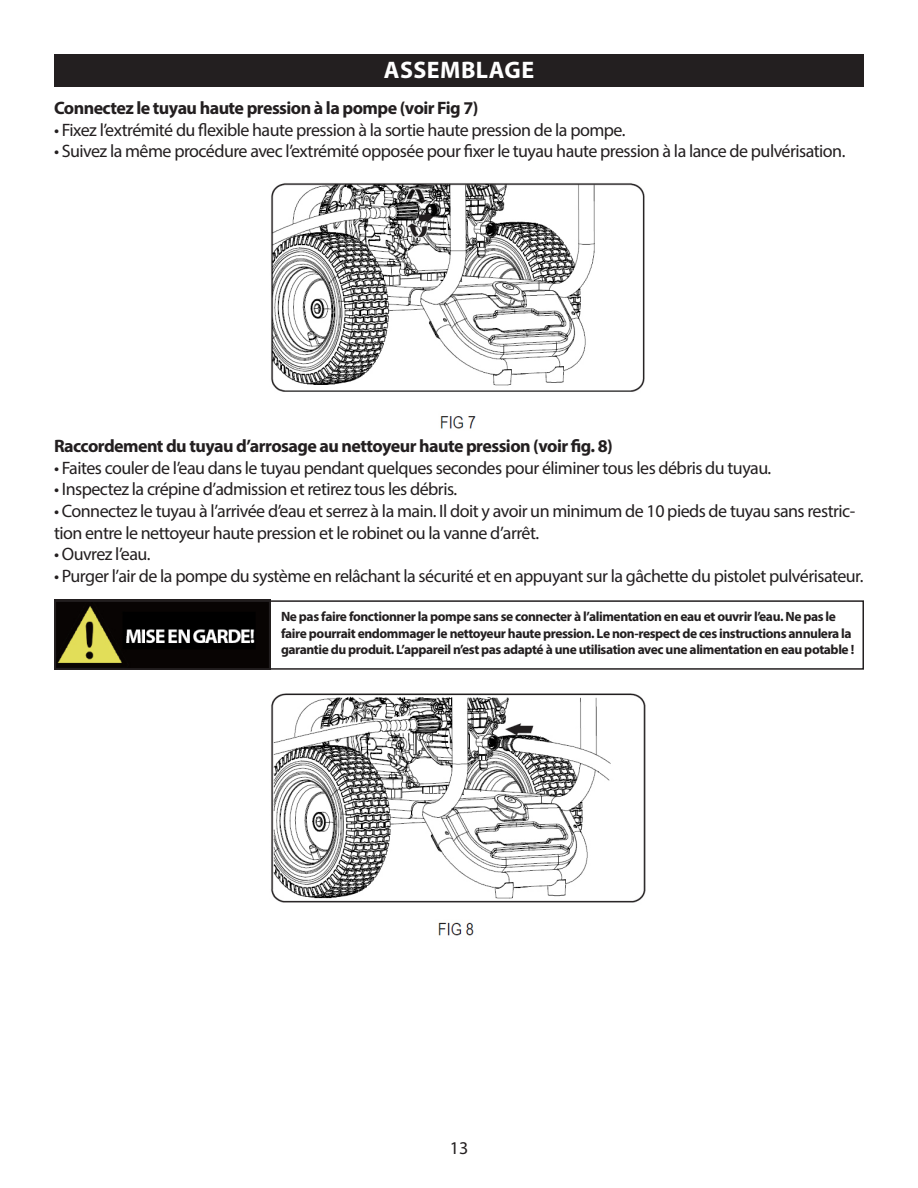
<style>
.page{position:relative;width:918px;height:1188px;background:#fff}
.page>*{position:absolute;margin:0;border:0;box-sizing:border-box;transform-origin:0 0}
.t1{font:700 24px "Myriad Pro";letter-spacing:.02em;color:#fff}
.t2{font:18px/21.6px "Myriad Pro";letter-spacing:-.03em;color:#231f20}
.t3{font:700 18px "Myriad Pro";letter-spacing:-.03em;color:#231f20}
.t4{font:700 13.5px/16.2px "Myriad Pro";letter-spacing:-.03em;color:#231f20}
</style>
<div class="page">
<div style="left:54px;top:54px;width:810px;height:33px;background:#231f20"></div>
<img style="left:57px;top:603px;width:213px;height:64px">
<div style="left:54px;top:600px;width:810px;height:70px;border:2px solid #231f20"></div>
<img style="left:271px;top:183px;width:374px;height:246px">
<img style="left:271px;top:693px;width:375px;height:243px">
<p class="t1" style="left:384px;top:55px;width:152px">ASSEMBLAGE</p>
<p class="t3" style="left:54px;top:96px;width:426px">Connectez le tuyau haute pression à la pompe (voir Fig 7)</p>
<p class="t2" style="left:54px;top:119px;width:573px">• Fixez l’extrémité du flexible haute pression à la sortie haute pression de la pompe.</p>
<p class="t2" style="left:54px;top:140px;width:793px">• Suivez la même procédure avec l’extrémité opposée pour fixer le tuyau haute pression à la lance de pulvérisation.</p>
<p class="t3" style="left:54px;top:434px;width:560px">Raccordement du tuyau d’arrosage au nettoyeur haute pression (voir fig. 8)</p>
<p class="t2" style="left:54px;top:457px;width:719px">• Faites couler de l’eau dans le tuyau pendant quelques secondes pour éliminer tous les débris du tuyau.</p>
<p class="t2" style="left:54px;top:478px;width:405px">• Inspectez la crépine d’admission et retirez tous les débris.</p>
<p class="t2" style="left:54px;top:500px;width:803px">• Connectez le tuyau à l’arrivée d’eau et serrez à la main. Il doit y avoir un minimum de 10 pieds de tuyau sans restric&shy;tion entre le nettoyeur haute pression et le robinet ou la vanne d’arrêt.</p>
<p class="t2" style="left:54px;top:543px;width:98px">• Ouvrez l’eau.</p>
<p class="t2" style="left:54px;top:565px;width:811px">• Purger l’air de la pompe du système en relâchant la sécurité et en appuyant sur la gâchette du pistolet pulvérisateur.</p>
<p class="t4" style="left:281px;top:608px;width:575px">Ne pas faire fonctionner la pompe sans se connecter à l’alimentation en eau et ouvrir l’eau. Ne pas le faire pourrait endommager le nettoyeur haute pression. Le non-respect de ces instructions annulera la garantie du produit. L’appareil n’est pas adapté à une utilisation avec une alimentation en eau potable !</p>
<p class="t2" style="left:450px;top:1137px;width:20px">13</p>
</div>
